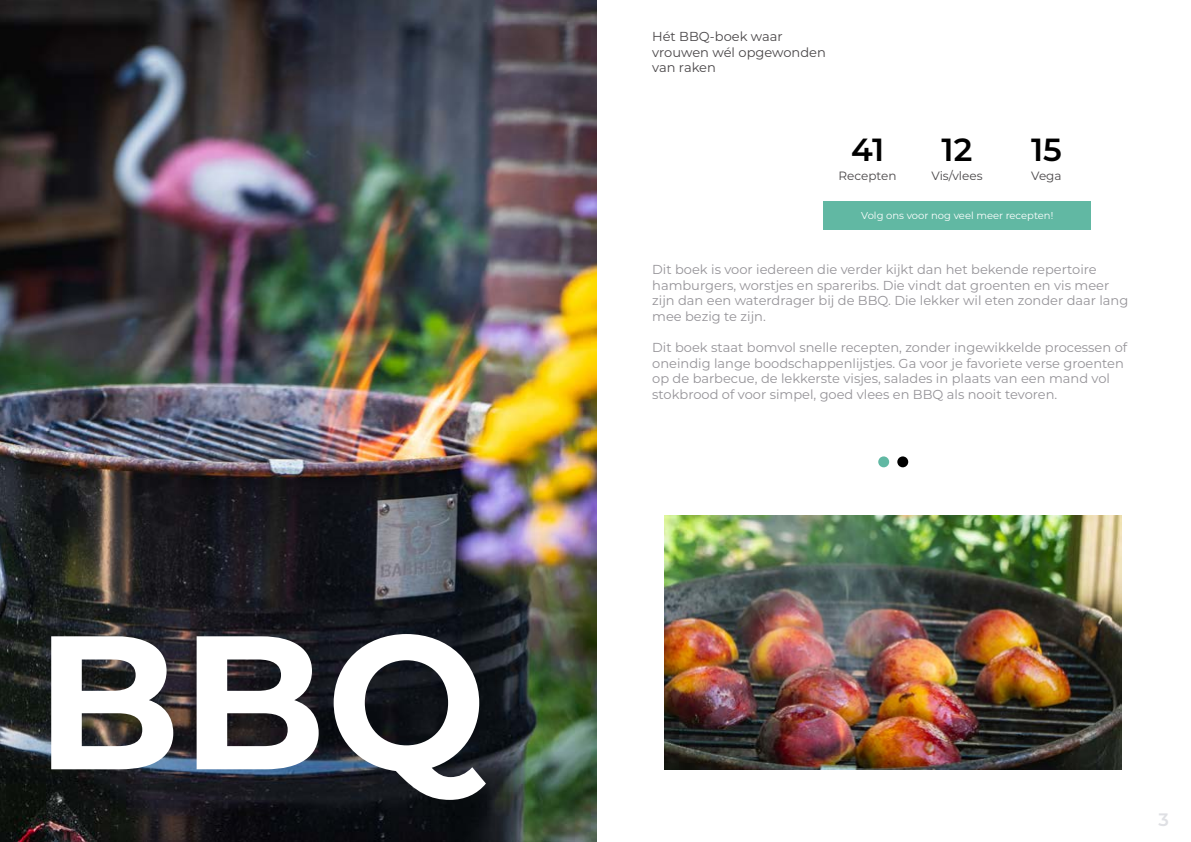
<style>
.page{position:relative;width:1191px;height:842px;background:#fff}
.page>*{position:absolute;margin:0;border:0;box-sizing:border-box;transform-origin:0 0}
.t1{font:700 190px "Montserrat";color:#fff}
.t2{font:600 32px "Montserrat";color:#000}
.t3{font:600 18px "Montserrat";color:#dfe0e4}
.t4{font:13px/15.6px "Montserrat";color:#959398}
.t5{font:13px/15.6px "Montserrat";color:#494648}
.t6{font:12px "Montserrat";color:#494648}
.t7{font:10px "Montserrat";color:#fff}
</style>
<div class="page">
<img style="left:0;top:0;width:597px;height:842px">
<div style="left:897px;top:456px;width:11px;height:11px;background:#000;border-radius:50%"></div>
<div style="left:878px;top:456px;width:11px;height:11px;background:#61b8a3;border-radius:50%"></div>
<div style="left:823px;top:202px;width:268px;height:28px;background:#61b8a3"></div>
<img style="left:665px;top:516px;width:456px;height:254px">
<h1 class="t1" style="left:35px;top:565px;width:453px">BBQ</h1>
<p class="t5" style="left:652px;top:28px;width:175px">Hét BBQ-boek waar vrouwen wél opgewonden van raken</p>
<h2 class="t2" style="left:851px;top:127px;width:35px">41</h2>
<p class="t6" style="left:838px;top:168px;width:59px">Recepten</p>
<h2 class="t2" style="left:941px;top:127px;width:32px">12</h2>
<p class="t6" style="left:931px;top:168px;width:53px">Vis/vlees</p>
<h2 class="t2" style="left:1031px;top:127px;width:32px">15</h2>
<p class="t6" style="left:1031px;top:168px;width:32px">Vega</p>
<p class="t7" style="left:861px;top:208px;width:193px">Volg ons voor nog veel meer recepten!</p>
<p class="t4" style="left:652px;top:261px;width:477px">Dit boek is voor iedereen die verder kijkt dan het bekende repertoire hamburgers, worstjes en spareribs. Die vindt dat groenten en vis meer zijn dan een waterdrager bij de BBQ. Die lekker wil eten zonder daar lang mee bezig te zijn.</p>
<p class="t4" style="left:652px;top:339px;width:476px">Dit boek staat bomvol snelle recepten, zonder ingewikkelde processen of oneindig lange boodschappenlijstjes. Ga voor je favoriete verse groenten op de barbecue, de lekkerste visjes, salades in plaats van een mand vol stokbrood of voor simpel, goed vlees en BBQ als nooit tevoren.</p>
<h3 class="t3" style="left:1158px;top:807px;width:12px">3</h3>
</div>
